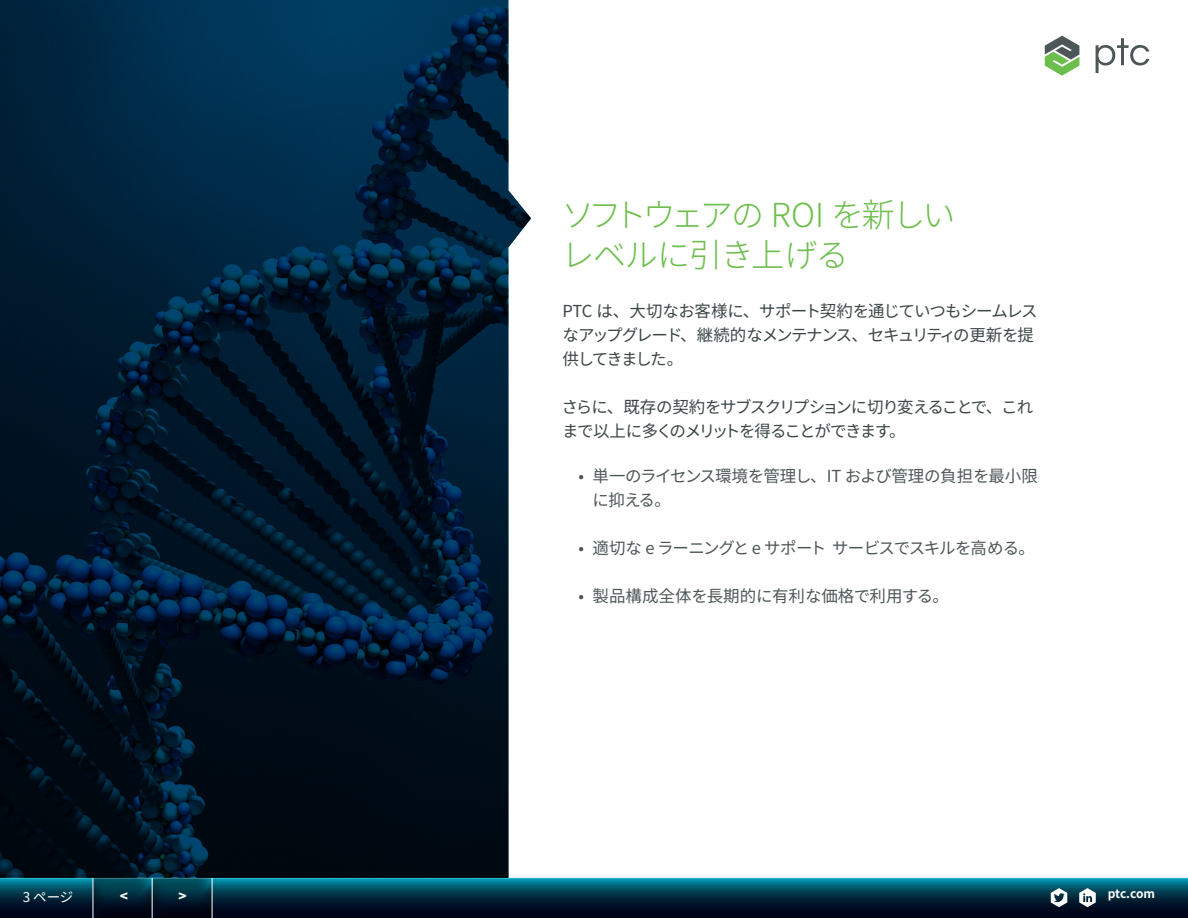
<style>
.page{position:relative;width:1188px;height:918px;background:#fff}
.page>*{position:absolute;margin:0;border:0;box-sizing:border-box;transform-origin:0 0}
.t1{font:300 33px/39.8px "Noto Sans CJ Kjp";letter-spacing:-.06em;color:#6cbe4c}
.t2{font:16.5px/24px "Noto Sans CJ Kjp";letter-spacing:-.075em;color:#3c4647}
.t3{font:16.5px/24px "Noto Sans CJ Kjp";letter-spacing:-.035em;color:#4e5758}
.t4{font:16.5px "Noto Sans CJ Kjp";letter-spacing:-.065em;color:#4e5758}
.t5{font:16.5px "Noto Sans CJ Kjp";color:#4e5758}
.t6{font:13.5px "Noto Sans CJ Kjp";color:#fff}
.t7{font:900 13.5px "Noto Sans CJ Kjp";color:#fff}
.t8{font:700 12px "Noto Sans CJ Kjp";letter-spacing:-.025em;color:#fff}
</style>
<div class="page">
<svg style="left:0;top:878px;width:1188px;height:40px;background:#02354a"></svg>
<div style="left:152px;top:877px;width:61px;height:41px;background:#231f20;opacity:.5"></div>
<div style="left:93px;top:877px;width:60px;height:41px;background:#231f20;opacity:.5"></div>
<hr style="left:93px;top:878px;width:1px;height:40px;background:#fff">
<hr style="left:152px;top:878px;width:1px;height:40px;background:#fff">
<hr style="left:212px;top:878px;width:1px;height:40px;background:#fff">
<svg style="left:1079px;top:888px;width:17px;height:19px"></svg>
<svg style="left:1051px;top:888px;width:16px;height:19px"></svg>
<svg style="left:1045px;top:36px;width:34px;height:40px"></svg>
<svg style="left:1096px;top:38px;width:53px;height:35px"></svg>
<img style="left:0;top:0;width:531px;height:878px">
<h1 class="t1" style="left:562px;top:196px;width:395px">ソフトウェアの ROI を新しいレベルに引き上げる</h1>
<p class="t2" style="left:563px;top:299px;width:477px">PTC は、大切なお客様に、サポート契約を通じていつもシームレスなアップグレード、継続的なメンテナンス、セキュリティの更新を提供してきました。</p>
<p class="t2" style="left:562px;top:395px;width:473px">さらに、既存の契約をサブスクリプションに切り変えることで、これまで以上に多くのメリットを得ることができます。</p>
<p class="t3" style="left:592px;top:464px;width:447px">単一のライセンス環境を管理し、IT および管理の負担を最小限に抑える。</p>
<p class="t4" style="left:593px;top:539px;width:444px">適切な e ラーニングと e サポート サービスでスキルを高める。</p>
<p class="t5" style="left:593px;top:587px;width:358px">製品構成全体を長期的に有利な価格で利用する。</p>
<p class="t3" style="left:579px;top:464px;width:7px">•</p>
<p class="t3" style="left:579px;top:536px;width:7px">•</p>
<p class="t3" style="left:579px;top:584px;width:7px">•</p>
<p class="t6" style="left:23px;top:889px;width:52px">3 ページ</p>
<p class="t7" style="left:120px;top:888px;width:10px">&lt;</p>
<p class="t7" style="left:178px;top:888px;width:10px">&gt;</p>
<p class="t8" style="left:1108px;top:886px;width:49px">ptc.com</p>
</div>
